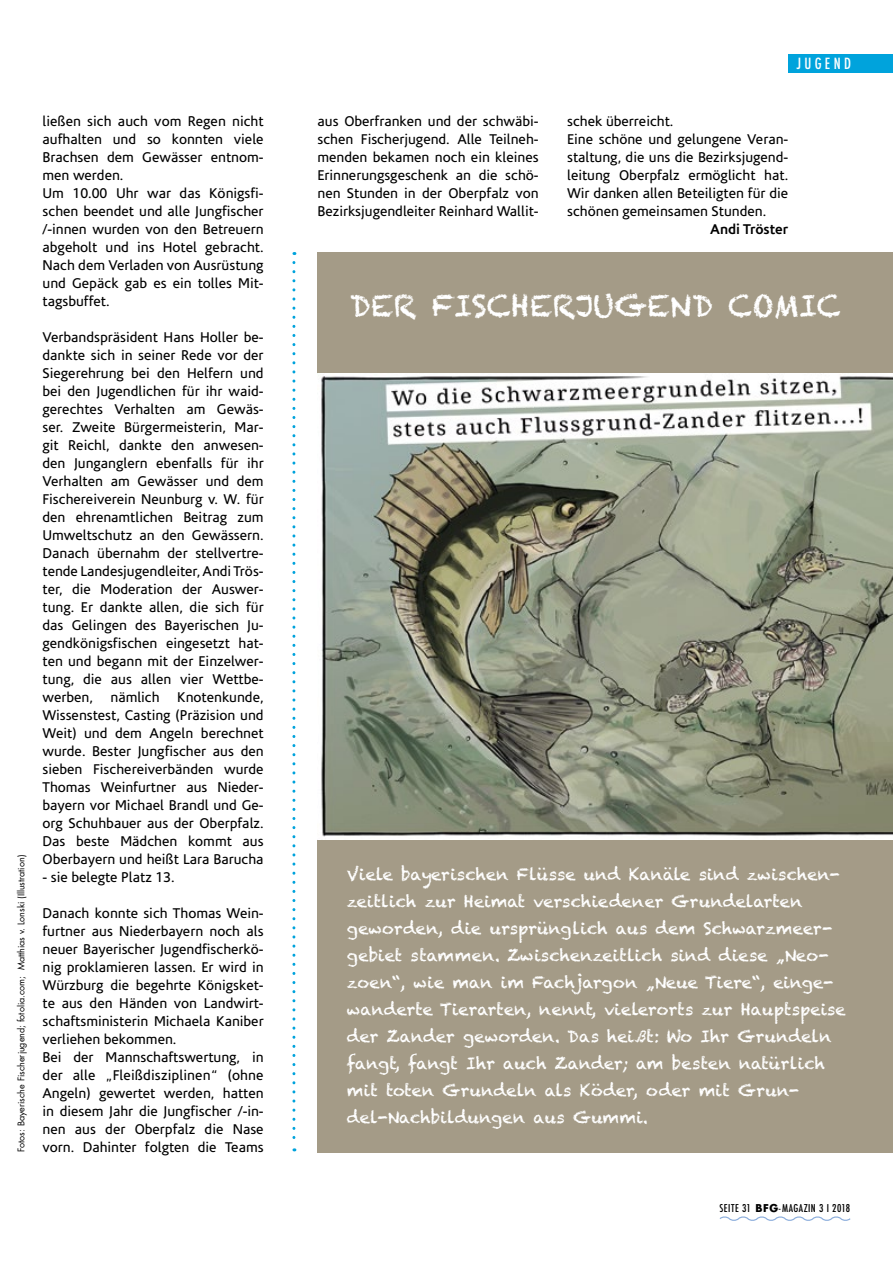
<style>
.page{position:relative;width:893px;height:1263px;background:#fff}
.page>*{position:absolute;margin:0;border:0;box-sizing:border-box;transform-origin:0 0}
.t1{font:30px "Chalkduster";color:#fff}
.t2{font:16.5px/27px "Chalkduster";color:#fff}
.t3{font:500 condensed 15px "Futura";letter-spacing:.22em;color:#fff}
.t4{font:14.25px/18px "Corisande";color:#000}
.t5{font:700 14.25px "Corisande";color:#000}
.t6{font:500 condensed 10.5px "Futura";letter-spacing:.05em;color:#000}
.t7{font:9px "Futura Std";color:#000}
.s1{font-family:"Futura Std";font-weight:700;font-stretch:normal}
</style>
<div class="page">
<div style="left:317px;top:252px;width:576px;height:900px;background:#a49b87"></div>
<img style="left:317px;top:374px;width:576px;height:466px">
<svg style="left:719px;top:1216px;width:132px;height:5px"></svg>
<svg style="left:292px;top:262px;width:3px;height:889px"></svg>
<div style="left:788px;top:54px;width:105px;height:18px;background:#00a3dc"></div>
<p class="t7" style="left:15px;top:1152px;width:299px;rotate:-90deg">Fotos: Bayerische Fischerjugend; fotolia.com; Matthias v. Lonski (Illustration)</p>
<p class="t4" style="left:43px;top:112px;width:223px">ließen sich auch vom Regen nicht aufhalten und so konnten viele<br>Brachsen dem Gewässer entnom&shy;men werden.<br>Um 10.00 Uhr war das Königsfi&shy;schen beendet und alle Jungfischer /-innen wurden von den Betreuern abgeholt und ins Hotel gebracht.<br>Nach dem Verladen von Ausrüstung und Gepäck gab es ein tolles Mit&shy;tagsbuffet.</p>
<p class="t4" style="left:43px;top:328px;width:223px;text-align:justify">Verbandspräsident Hans Holler be&shy;dankte sich in seiner Rede vor der Siegerehrung bei den Helfern und bei den Jugendlichen für ihr waid&shy;gerechtes Verhalten am Gewäs&shy;ser. Zweite Bürgermeisterin, Mar&shy;git Reichl, dankte den anwesen&shy;den Junganglern ebenfalls für ihr Verhalten am Gewässer und dem Fischereiverein Neunburg v. W. für den ehrenamtlichen Beitrag zum Umweltschutz an den Gewässern.<br>Danach übernahm der stellvertre&shy;tende Landesjugendleiter, Andi Trös&shy;ter, die Moderation der Auswer&shy;tung. Er dankte allen, die sich für das Gelingen des Bayerischen Ju&shy;gendkönigsfischen eingesetzt hat&shy;ten und begann mit der Einzelwer&shy;tung, die aus allen vier Wettbe&shy;werben, nämlich Knotenkunde, Wissenstest, Casting (Präzision und Weit) und dem Angeln berechnet wurde. Bester Jungfischer aus den sieben Fischereiverbänden wurde Thomas Weinfurtner aus Nieder&shy;bayern vor Michael Brandl und Ge&shy;org Schuhbauer aus der Oberpfalz.<br>Das beste Mädchen kommt aus Oberbayern und heißt Lara Barucha</p>
<p class="t4" style="left:43px;top:868px;width:134px">- sie belegte Platz 13.</p>
<p class="t4" style="left:43px;top:904px;width:223px">Danach konnte sich Thomas Wein&shy;furtner aus Niederbayern noch als neuer Bayerischer Jugendfischerkö&shy;nig proklamieren lassen. Er wird in Würzburg die begehrte Königsket&shy;te aus den Händen von Landwirt&shy;schaftsministerin Michaela Kaniber verliehen bekommen.<br>Bei der Mannschaftswertung, in der alle „Fleißdisziplinen“ (ohne Angeln) gewertet werden, hatten in diesem Jahr die Jungfischer /-in&shy;nen aus der Oberpfalz die Nase vorn. Dahinter folgten die Teams</p>
<p class="t3" style="left:797px;top:54px;width:56px">JUGEND</p>
<p class="t4" style="left:317px;top:112px;width:223px;text-align:justify">aus Oberfranken und der schwäbi&shy;schen Fischerjugend. Alle Teilneh&shy;menden bekamen noch ein kleines Erinnerungsgeschenk an die schö&shy;nen Stunden in der Oberpfalz von Bezirksjugendleiter Reinhard Wallit-</p>
<p class="t4" style="left:567px;top:112px;width:223px">schek überreicht.<br>Eine schöne und gelungene Veran&shy;staltung, die uns die Bezirksjugend&shy;leitung Oberpfalz ermöglicht hat.<br>Wir danken allen Beteiligten für die schönen gemeinsamen Stunden.</p>
<p class="t5" style="left:710px;top:221px;width:80px">Andi Tröster</p>
<h1 class="t1" style="left:350px;top:288px;width:492px">DER FISCHERJUGEND COMIC</h1>
<p class="t2" style="left:347px;top:861px;width:500px">Viele bayerischen Flüsse und Kanäle sind zwischen&shy;zeitlich zur Heimat verschiedener Grundelarten geworden, die ursprünglich aus dem Schwarzmeer&shy;gebiet stammen. Zwischenzeitlich sind diese „Neo&shy;zoen“, wie man im Fachjargon „Neue Tiere“, einge&shy;wanderte Tierarten, nennt, vielerorts zur Hauptspeise der Zander geworden. Das heißt: Wo Ihr Grundeln fangt, fangt Ihr auch Zander; am besten natürlich mit toten Grundeln als Köder, oder mit Grun&shy;del-Nachbildungen aus Gummi.</p>
<p class="t6" style="left:719px;top:1201px;width:132px">SEITE 31 <span class="s1">BFG</span>-MAGAZIN 3 I 2018</p>
</div>
